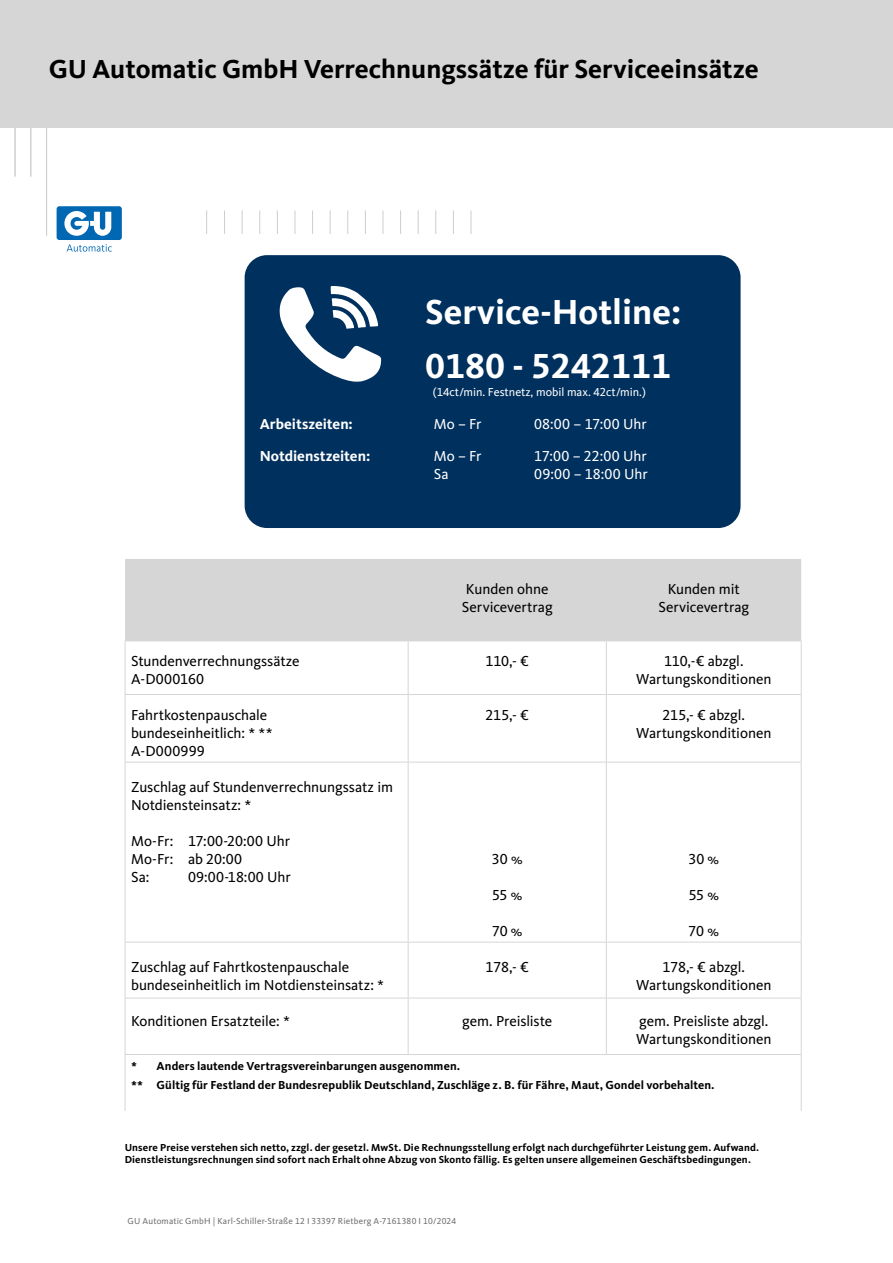
<style>
.page{position:relative;width:893px;height:1263px;background:#fff}
.page>*{position:absolute;margin:0;border:0;box-sizing:border-box;transform-origin:0 0}
.t1{font:700 36px/54px "Kievit Pro";color:#fff}
.t2{font:700 27px "Kievit Pro";color:#000}
.t3{font:15px/18px "Kievit Pro";letter-spacing:-.005em;color:#000}
.t4{font:15px "Kievit Pro";letter-spacing:.005em;color:#fff}
.t5{font:700 15px "Kievit Pro";letter-spacing:-.005em;color:#fff}
.t6{font:700 12px/18.9px "Kievit Pro";letter-spacing:.005em;color:#000}
.t7{font:12px "Kievit Pro";color:#fff}
.t8{font:700 10.5px/12.6px "Kievit Pro";letter-spacing:.01em;color:#000}
.t9{font:9px "Kievit Pro";letter-spacing:.02em;color:#706f6f}
</style>
<div class="page">
<div style="left:125px;top:559px;width:676px;height:81px;background:#d6d6d6"></div>
<hr style="left:125px;top:640px;width:283px;height:1px;background:#d6d6d6">
<hr style="left:125px;top:641px;width:1px;height:53px;background:#d6d6d6">
<hr style="left:408px;top:640px;width:198px;height:1px;background:#d6d6d6">
<hr style="left:408px;top:641px;width:1px;height:53px;background:#d6d6d6">
<hr style="left:606px;top:640px;width:196px;height:1px;background:#d6d6d6">
<hr style="left:606px;top:641px;width:1px;height:53px;background:#d6d6d6">
<hr style="left:801px;top:641px;width:1px;height:53px;background:#d6d6d6">
<hr style="left:125px;top:694px;width:283px;height:1px;background:#d6d6d6">
<hr style="left:125px;top:695px;width:1px;height:67px;background:#d6d6d6">
<hr style="left:408px;top:694px;width:198px;height:1px;background:#d6d6d6">
<hr style="left:408px;top:695px;width:1px;height:67px;background:#d6d6d6">
<hr style="left:606px;top:694px;width:196px;height:1px;background:#d6d6d6">
<hr style="left:606px;top:695px;width:1px;height:67px;background:#d6d6d6">
<hr style="left:801px;top:695px;width:1px;height:67px;background:#d6d6d6">
<hr style="left:125px;top:762px;width:283px;height:1px;background:#d6d6d6">
<hr style="left:125px;top:762px;width:1px;height:180px;background:#d6d6d6">
<hr style="left:408px;top:762px;width:198px;height:1px;background:#d6d6d6">
<hr style="left:408px;top:762px;width:1px;height:180px;background:#d6d6d6">
<hr style="left:606px;top:762px;width:196px;height:1px;background:#d6d6d6">
<hr style="left:606px;top:762px;width:1px;height:180px;background:#d6d6d6">
<hr style="left:801px;top:762px;width:1px;height:180px;background:#d6d6d6">
<hr style="left:125px;top:942px;width:283px;height:1px;background:#d6d6d6">
<hr style="left:125px;top:942px;width:1px;height:56px;background:#d6d6d6">
<hr style="left:408px;top:942px;width:198px;height:1px;background:#d6d6d6">
<hr style="left:408px;top:942px;width:1px;height:56px;background:#d6d6d6">
<hr style="left:606px;top:942px;width:196px;height:1px;background:#d6d6d6">
<hr style="left:606px;top:942px;width:1px;height:56px;background:#d6d6d6">
<hr style="left:801px;top:942px;width:1px;height:56px;background:#d6d6d6">
<hr style="left:125px;top:998px;width:283px;height:1px;background:#d6d6d6">
<hr style="left:125px;top:998px;width:1px;height:56px;background:#d6d6d6">
<hr style="left:408px;top:998px;width:198px;height:1px;background:#d6d6d6">
<hr style="left:408px;top:998px;width:1px;height:56px;background:#d6d6d6">
<hr style="left:606px;top:998px;width:196px;height:1px;background:#d6d6d6">
<hr style="left:606px;top:998px;width:1px;height:56px;background:#d6d6d6">
<hr style="left:801px;top:998px;width:1px;height:56px;background:#d6d6d6">
<hr style="left:125px;top:1054px;width:283px;height:1px;background:#d6d6d6">
<hr style="left:125px;top:1055px;width:1px;height:56px;background:#d6d6d6">
<hr style="left:408px;top:1054px;width:198px;height:1px;background:#d6d6d6">
<hr style="left:606px;top:1054px;width:196px;height:1px;background:#d6d6d6">
<hr style="left:801px;top:1055px;width:1px;height:56px;background:#d6d6d6">
<div style="left:254px;top:265px;width:477px;height:253px;background:#00305d;border-radius:13px"></div>
<div style="left:245px;top:255px;width:496px;height:273px;border:20px solid #00305d;border-radius:13px"></div>
<svg style="left:279px;top:286px;width:102px;height:96px"></svg>
<div style="left:0;top:0;width:893px;height:128px;background:#d6d6d6"></div>
<hr style="left:46px;top:128px;width:1px;height:108px;background:#cccfcf">
<hr style="left:31px;top:128px;width:1px;height:49px;background:#cccfcf">
<hr style="left:15px;top:128px;width:1px;height:49px;background:#cccfcf">
<svg style="left:206px;top:210px;width:1px;height:24px"></svg>
<svg style="left:224px;top:210px;width:1px;height:24px"></svg>
<svg style="left:242px;top:210px;width:1px;height:24px"></svg>
<svg style="left:259px;top:210px;width:1px;height:24px"></svg>
<svg style="left:277px;top:210px;width:1px;height:24px"></svg>
<svg style="left:295px;top:210px;width:1px;height:24px"></svg>
<svg style="left:312px;top:210px;width:1px;height:24px"></svg>
<svg style="left:330px;top:210px;width:1px;height:24px"></svg>
<svg style="left:347px;top:210px;width:1px;height:24px"></svg>
<svg style="left:365px;top:210px;width:1px;height:24px"></svg>
<svg style="left:383px;top:210px;width:1px;height:24px"></svg>
<svg style="left:400px;top:210px;width:1px;height:24px"></svg>
<svg style="left:418px;top:210px;width:1px;height:24px"></svg>
<svg style="left:435px;top:210px;width:1px;height:24px"></svg>
<svg style="left:453px;top:210px;width:1px;height:24px"></svg>
<svg style="left:471px;top:210px;width:1px;height:24px"></svg>
<div style="left:57px;top:206px;width:65px;height:34px;background:#0068b3;border-radius:3px"></div>
<svg style="left:64px;top:211px;width:47px;height:25px"></svg>
<svg style="left:67px;top:244px;width:45px;height:8px"></svg>
<h2 class="t2" style="left:49px;top:53px;width:711px">GU Automatic GmbH Verrechnungssätze für Serviceeinsätze</h2>
<h1 class="t1" style="left:425px;top:285px;width:258px">Service-Hotline:<br>0180 - 5242111</h1>
<p class="t7" style="left:433px;top:385px;width:214px">(14ct/min. Festnetz, mobil max. 42ct/min.)</p>
<p class="t5" style="left:260px;top:414px;width:95px">Arbeitszeiten:</p>
<p class="t4" style="left:434px;top:414px;width:49px">Mo – Fr</p>
<p class="t4" style="left:534px;top:414px;width:114px">08:00 – 17:00 Uhr</p>
<p class="t5" style="left:260px;top:447px;width:112px">Notdienstzeiten:</p>
<p class="t4" style="left:434px;top:447px;width:49px">Mo – Fr</p>
<p class="t4" style="left:534px;top:447px;width:114px">17:00 – 22:00 Uhr</p>
<p class="t4" style="left:434px;top:465px;width:16px">Sa</p>
<p class="t4" style="left:534px;top:465px;width:115px">09:00 – 18:00 Uhr</p>
<p class="t3" style="left:462px;top:580px;width:92px">Kunden ohne<br>Servicevertrag</p>
<p class="t3" style="left:658px;top:580px;width:92px;text-align:center">Kunden mit<br>Servicevertrag</p>
<p class="t3" style="left:131px;top:652px;width:170px">Stundenverrechnungssätze<br>A-D000160</p>
<p class="t3" style="left:485px;top:652px;width:45px">110,- €</p>
<p class="t3" style="left:636px;top:652px;width:137px;text-align:center">110,-€ abzgl.<br>Wartungskonditionen</p>
<p class="t3" style="left:131px;top:706px;width:143px">Fahrtkostenpauschale bundeseinheitlich: * **<br>A-D000999</p>
<p class="t3" style="left:485px;top:706px;width:45px">215,- €</p>
<p class="t3" style="left:636px;top:706px;width:137px;text-align:center">215,- € abzgl.<br>Wartungskonditionen</p>
<p class="t3" style="left:131px;top:778px;width:263px">Zuschlag auf Stundenverrechnungssatz im<br>Notdiensteinsatz: *</p>
<p class="t3" style="left:131px;top:832px;width:161px">Mo-Fr: 17:00-20:00 Uhr<br>Mo-Fr: ab 20:00<br>Sa:</p>
<p class="t3" style="left:492px;top:850px;width:32px">30 %</p>
<p class="t3" style="left:492px;top:886px;width:32px">55 %</p>
<p class="t3" style="left:492px;top:922px;width:32px">70 %</p>
<p class="t3" style="left:688px;top:850px;width:32px">30 %</p>
<p class="t3" style="left:689px;top:886px;width:32px">55 %</p>
<p class="t3" style="left:689px;top:922px;width:32px">70 %</p>
<p class="t3" style="left:188px;top:868px;width:104px">09:00-18:00 Uhr</p>
<p class="t3" style="left:131px;top:958px;width:254px">Zuschlag auf Fahrtkostenpauschale bundeseinheitlich im Notdiensteinsatz: *</p>
<p class="t3" style="left:486px;top:958px;width:45px">178,- €</p>
<p class="t3" style="left:636px;top:958px;width:137px;text-align:center">178,- € abzgl.<br>Wartungskonditionen</p>
<p class="t3" style="left:131px;top:1012px;width:160px">Konditionen Ersatzteile: *</p>
<p class="t3" style="left:462px;top:1012px;width:92px">gem. Preisliste</p>
<p class="t3" style="left:636px;top:1012px;width:137px">gem. Preisliste abzgl.<br>Wartungskonditionen</p>
<p class="t6" style="left:131px;top:1056px;width:585px">* Anders lautende Vertragsvereinbarungen ausgenommen.<br>** Gültig für Festland der Bundesrepublik Deutschland, Zuschläge z. B. für Fähre, Maut, Gondel vorbehalten.</p>
<p class="t8" style="left:125px;top:1141px;width:636px">Unsere Preise verstehen sich netto, zzgl. der gesetzl. MwSt. Die Rechnungsstellung erfolgt nach durchgeführter Leistung gem. Aufwand.<br>Dienstleistungsrechnungen sind sofort nach Erhalt ohne Abzug von Skonto fällig. Es gelten unsere allgemeinen Geschäftsbedingungen.</p>
<p class="t9" style="left:128px;top:1216px;width:330px">GU Automatic GmbH | Karl-Schiller-Straße 12 І 33397 Rietberg A-7161380 І 10/2024</p>
</div>
